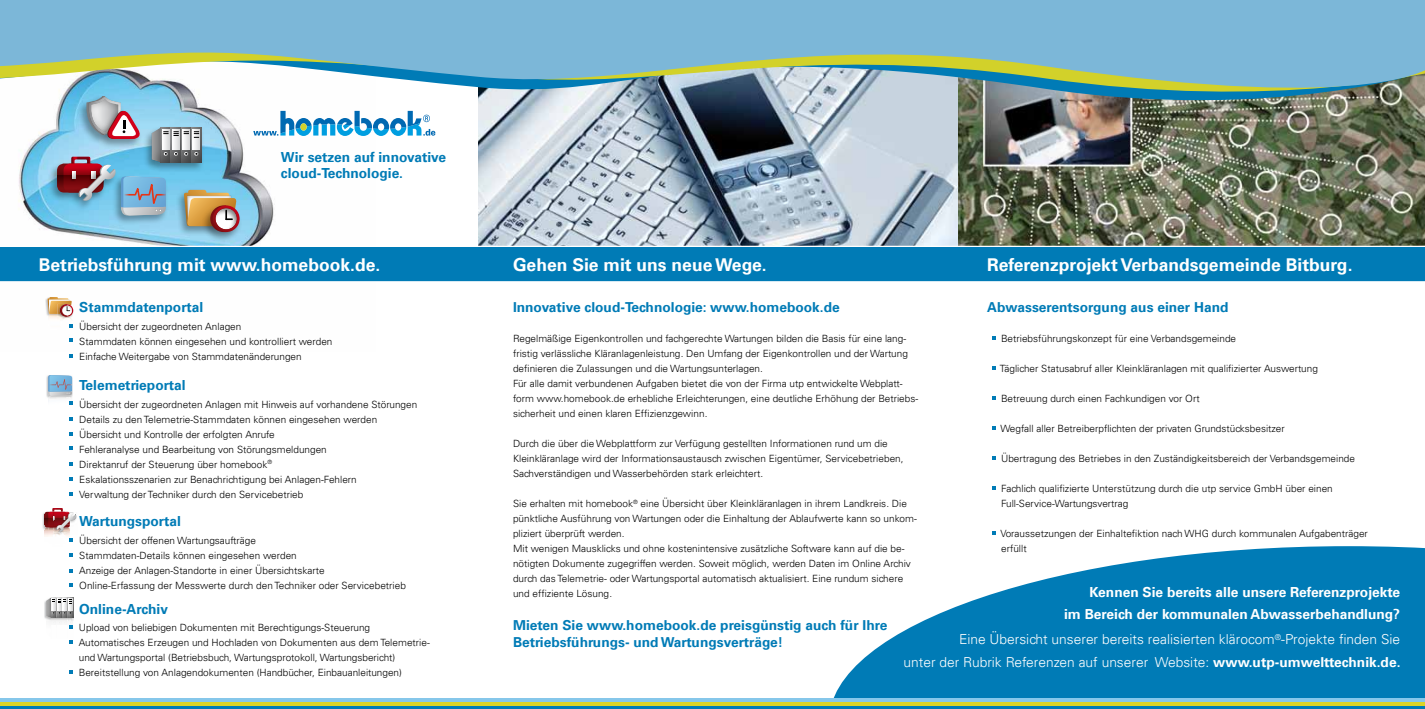
<style>
.page{position:relative;width:1425px;height:709px;background:#fff}
.page>*{position:absolute;margin:0;border:0;box-sizing:border-box;transform-origin:0 0}
.t1{font:700 17.62px "Univers LT";color:#fff}
.t2{font:700 13.88px/16.5px "Univers LT";color:#007bb6}
.t3{font:700 13.88px/22.5px "Univers LT";color:#fff;text-align:right}
.t4{font:700 13.75px/17.5px "Univers LT";color:#007bb6}
.t5{font:300 13.75px/22.5px "Univers LT";color:#fff;text-align:right}
.t6{font:300 10px/15px "Univers LT";color:#000}
.s1{font-weight:700}
</style>
<div class="page">
<img style="left:18px;top:105px;width:342px;height:141px">
<img style="left:957px;top:105px;width:467px;height:141px">
<img style="left:44px;top:597px;width:30px;height:23px">
<img style="left:46px;top:597px;width:27px;height:1px">
<img style="left:42px;top:512px;width:3px;height:18px">
<img style="left:46px;top:376px;width:2px;height:22px">
<img style="left:45px;top:298px;width:2px;height:16px">
<img style="left:478px;top:105px;width:479px;height:141px">
<svg style="left:0;top:0;width:1424px;height:105px;background:#89b8c7"></svg>
<div style="left:0;top:247px;width:1424px;height:35px;background:#007bb6"></div>
<svg style="left:69px;top:338px;width:4px;height:4px"></svg>
<svg style="left:47px;top:297px;width:26px;height:31px"></svg>
<svg style="left:69px;top:354px;width:4px;height:4px"></svg>
<svg style="left:69px;top:417px;width:4px;height:4px"></svg>
<svg style="left:48px;top:375px;width:25px;height:30px"></svg>
<svg style="left:69px;top:432px;width:4px;height:4px"></svg>
<svg style="left:69px;top:462px;width:4px;height:4px"></svg>
<svg style="left:69px;top:446px;width:4px;height:4px"></svg>
<svg style="left:69px;top:477px;width:4px;height:4px"></svg>
<svg style="left:69px;top:492px;width:4px;height:3px"></svg>
<svg style="left:69px;top:553px;width:4px;height:3px"></svg>
<svg style="left:45px;top:508px;width:32px;height:34px"></svg>
<svg style="left:69px;top:569px;width:4px;height:3px"></svg>
<svg style="left:69px;top:583px;width:4px;height:4px"></svg>
<svg style="left:46px;top:598px;width:27px;height:46px"></svg>
<svg style="left:69px;top:670px;width:4px;height:4px"></svg>
<svg style="left:833px;top:546px;width:591px;height:152px;fill:#007bb6"></svg>
<svg style="left:992px;top:336px;width:4px;height:4px"></svg>
<svg style="left:992px;top:366px;width:4px;height:4px"></svg>
<svg style="left:992px;top:396px;width:4px;height:4px"></svg>
<svg style="left:992px;top:426px;width:4px;height:4px"></svg>
<svg style="left:992px;top:456px;width:4px;height:4px"></svg>
<svg style="left:992px;top:486px;width:4px;height:3px"></svg>
<svg style="left:992px;top:531px;width:4px;height:4px"></svg>
<svg style="left:0;top:705px;width:1424px;height:4px;background:#369192"></svg>
<hr style="left:0;top:702px;width:1424px;height:3px;background:#dbd427">
<hr style="left:0;top:698px;width:1424px;height:4px;background:#86c7ea">
<div style="left:48px;top:162px;width:58px;height:41px;background:#000;opacity:.35"></div>
<div style="left:57px;top:163px;width:40px;height:29px;background:#790e11;border-radius:7px"></div>
<svg style="left:57px;top:175px;width:7px;height:12px"></svg>
<svg style="left:57px;top:167px;width:7px;height:8px"></svg>
<div style="left:88px;top:95px;width:35px;height:42px;background:#74c9ee"></div>
<div style="left:175px;top:188px;width:59px;height:48px;background:#000;opacity:.35"></div>
<div style="left:201px;top:203px;width:41px;height:39px;background:#000;opacity:.35"></div>
<div style="left:214px;top:207px;width:25px;height:24px;background:#000;opacity:.5"></div>
<img style="left:64px;top:96px;width:173px;height:136px">
<svg style="left:253px;top:111px;width:182px;height:25px"></svg>
<div style="left:300px;top:123px;width:7px;height:8px;background:#d2d12a;border-radius:50%"></div>
<h2 class="t2" style="left:281px;top:149px;width:167px">Wir setzen auf innovative cloud-Technologie.</h2>
<h1 class="t1" style="left:39px;top:255px;width:343px">Betriebsführung mit www.homebook.de.</h1>
<h1 class="t1" style="left:513px;top:255px;width:255px">Gehen Sie mit uns neue Wege.</h1>
<h1 class="t1" style="left:987px;top:255px;width:367px">Referenzprojekt Verbandsgemeinde Bitburg.</h1>
<h2 class="t2" style="left:79px;top:299px;width:125px">Stammdatenportal</h2>
<h3 class="t4" style="left:513px;top:298px;width:328px">Innovative cloud-Technologie: www.homebook.de</h3>
<p class="t6" style="left:513px;top:331px;width:407px">Regelmäßige Eigenkontrollen und fachgerechte Wartungen bilden die Basis für eine lang&shy;fristig verlässliche Kläranlagenleistung. Den Umfang der Eigenkontrollen und der Wartung definieren die Zulassungen und die Wartungsunterlagen.<br>Für alle damit verbundenen Aufgaben bietet die von der Firma utp entwickelte Webplatt&shy;form www.homebook.de erhebliche Erleichterungen, eine deutliche Erhöhung der Betriebs&shy;sicherheit und einen klaren Effizienzgewinn.</p>
<p class="t6" style="left:513px;top:436px;width:392px">Durch die über die Webplattform zur Verfügung gestellten Informationen rund um die<br>Kleinkläranlage wird der Informationsaustausch zwischen Eigentümer, Servicebetrieben,<br>Sachverständigen und Wasserbehörden stark erleichtert.</p>
<p class="t6" style="left:513px;top:496px;width:405px">Sie erhalten mit homebook<sup>®</sup> eine Übersicht über Kleinkläranlagen in ihrem Landkreis. Die pünktliche Ausführung von Wartungen oder die Einhaltung der Ablaufwerte kann so unkom&shy;pliziert überprüft werden.<br>Mit wenigen Mausklicks und ohne kostenintensive zusätzliche Software kann auf die be&shy;nötigten Dokumente zugegriffen werden. Soweit möglich, werden Daten im Online Archiv durch das Telemetrie- oder Wartungsportal automatisch aktualisiert. Eine rundum sichere und effiziente Lösung.</p>
<h3 class="t4" style="left:513px;top:616px;width:376px">Mieten Sie www.homebook.de preisgünstig auch für Ihre<br>Betriebsführungs- und Wartungsverträge!</h3>
<h3 class="t4" style="left:987px;top:298px;width:243px">Abwasserentsorgung aus einer Hand</h3>
<p class="t6" style="left:1001px;top:331px;width:236px">Betriebsführungskonzept für eine Verbandsgemeinde</p>
<p class="t6" style="left:1000px;top:361px;width:319px">Täglicher Statusabruf aller Kleinkläranlagen mit qualifizierter Auswertung</p>
<p class="t6" style="left:1001px;top:391px;width:200px">Betreuung durch einen Fachkundigen vor Ort</p>
<p class="t6" style="left:1000px;top:421px;width:286px">Wegfall aller Betreiberpflichten der privaten Grundstücksbesitzer</p>
<p class="t6" style="left:1001px;top:451px;width:355px">Übertragung des Betriebes in den Zuständigkeitsbereich der Verbandsgemeinde</p>
<p class="t6" style="left:1001px;top:481px;width:333px">Fachlich qualifizierte Unterstützung durch die utp service GmbH über einen<br>Full-Service-Wartungsvertrag</p>
<p class="t6" style="left:1000px;top:526px;width:369px">Voraussetzungen der Einhaltefiktion nach WHG durch kommunalen Aufgabenträger erfüllt</p>
<p class="t6" style="left:79px;top:319px;width:255px">Übersicht der zugeordneten Anlagen<br>Stammdaten können eingesehen und kontrolliert werden<br>Einfache Weitergabe von Stammdatenänderungen</p>
<h2 class="t2" style="left:79px;top:377px;width:108px">Telemetrieportal</h2>
<p class="t6" style="left:79px;top:396px;width:339px">Übersicht der zugeordneten Anlagen mit Hinweis auf vorhandene Störungen Details zu den Telemetrie-Stammdaten können eingesehen werden Übersicht und Kontrolle der erfolgten Anrufe<br>Fehleranalyse und Bearbeitung von Störungsmeldungen<br>Direktanruf der Steuerung über homebook<sup>®<br></sup>Eskalationsszenarien zur Benachrichtigung bei Anlagen-Fehlern<br>Verwaltung der Techniker durch den Servicebetrieb</p>
<p class="t6" style="left:79px;top:533px;width:328px">Übersicht der offenen Wartungsaufträge<br>Stammdaten-Details können eingesehen werden<br>Anzeige der Anlagen-Standorte in einer Übersichtskarte<br>Online-Erfassung der Messwerte durch den Techniker oder Servicebetrieb</p>
<h2 class="t2" style="left:79px;top:513px;width:103px">Wartungsportal</h2>
<h2 class="t3" style="left:1064px;top:580px;width:337px">Kennen Sie bereits alle unsere Referenzprojekte<br>im Bereich der kommunalen Abwasserbehandlung?</h2>
<h2 class="t2" style="left:79px;top:601px;width:90px">Online-Archiv</h2>
<p class="t6" style="left:79px;top:620px;width:352px">Upload von beliebigen Dokumenten mit Berechtigungs-Steuerung Automatisches Erzeugen und Hochladen von Dokumenten aus dem Telemetrie&shy;und Wartungsportal (Betriebsbuch, Wartungsprotokoll, Wartungsbericht)<br>Bereitstellung von Anlagendokumenten (Handbücher, Einbauanleitungen)</p>
<h3 class="t5" style="left:903px;top:628px;width:498px">Eine Übersicht unserer bereits realisierten klärocom<sup>®</sup>-Projekte finden Sie<br>unter der Rubrik Referenzen auf unserer Website: <span class="s1">www.utp-umwelttechnik.de.</span></h3>
</div>
